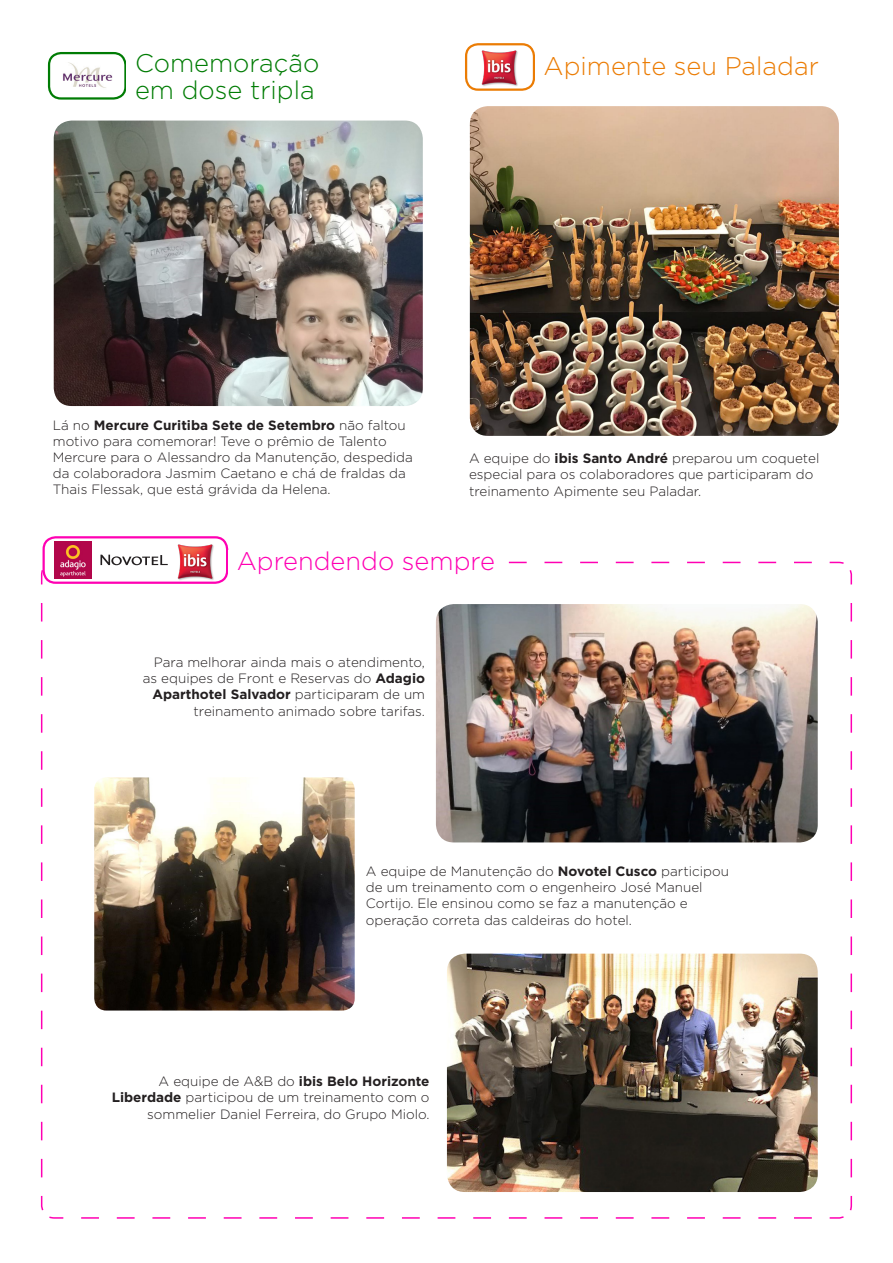
<style>
.page{position:relative;width:893px;height:1263px;background:#fff}
.page>*{position:absolute;margin:0;border:0;box-sizing:border-box;transform-origin:0 0}
.titulo_padrao{font:300 25.5px/27px "Gotham";color:#007c04}
.titulo_padrao-2{font:300 25.5px "Gotham";color:#eb7c04}
.titulo_padrao-3{font:300 25.5px "Gotham";color:#ff00b3}
.gotham{font:300 13.5px/16.2px "Gotham";color:#231f20}
.s1{font-weight:700}
</style>
<div class="page">
<div style="left:48px;top:52px;width:79px;height:48px;border:2px solid #007c04;border-radius:12px"></div>
<img style="left:54px;top:121px;width:369px;height:285px">
<img style="left:470px;top:106px;width:369px;height:330px">
<div style="left:465px;top:43px;width:70px;height:48px;border:2px solid #eb7c04;border-radius:12px"></div>
<img style="left:63px;top:62px;width:50px;height:26px">
<img style="left:481px;top:50px;width:37px;height:36px">
<svg style="left:40px;top:561px;width:813px;height:658px"></svg>
<div style="left:44px;top:537px;width:183px;height:46px;background:#fff;border-radius:12px"></div>
<div style="left:43px;top:536px;width:185px;height:48px;border:2px solid #ff00b3;border-radius:12px"></div>
<div style="left:228px;top:550px;width:274px;height:29px;background:#fff"></div>
<img style="left:177px;top:544px;width:37px;height:36px">
<img style="left:94px;top:777px;width:261px;height:233px">
<img style="left:436px;top:604px;width:382px;height:238px">
<img style="left:447px;top:954px;width:371px;height:238px">
<svg style="left:100px;top:555px;width:712px;height:10px"></svg>
<img style="left:54px;top:541px;width:38px;height:38px">
<p class="titulo_padrao" style="left:135px;top:49px;width:186px">Comemoração em dose tripla</p>
<p class="titulo_padrao-2" style="left:544px;top:50px;width:277px">Apimente seu Paladar</p>
<p class="gotham" style="left:53px;top:416px;width:361px">Lá no <span class="s1">Mercure Curitiba Sete de Setembro</span> não faltou motivo para comemorar! Teve o prêmio de Talento Mercure para o Alessandro da Manutenção, despedida da colaboradora Jasmim Caetano e chá de fraldas da Thais Flessak, que está grávida da Helena.</p>
<p class="gotham" style="left:469px;top:450px;width:352px">A equipe do <span class="s1">ibis Santo André</span> preparou um coquetel especial para os colaboradores que participaram do treinamento Apimente seu Paladar.</p>
<p class="titulo_padrao-3" style="left:237px;top:545px;width:260px">Aprendendo sempre</p>
<p class="gotham" style="left:143px;top:654px;width:284px;text-align:right">Para melhorar ainda mais o atendimento, as equipes de Front e Reservas do <span class="s1">Adagio Aparthotel Salvador</span> participaram de um treinamento animado sobre tarifas.</p>
<p class="gotham" style="left:366px;top:863px;width:365px">A equipe de Manutenção do <span class="s1">Novotel Cusco</span> participou de um treinamento com o engenheiro José Manuel Cortijo. Ele ensinou como se faz a manutenção e operação correta das caldeiras do hotel.</p>
<p class="gotham" style="left:112px;top:1073px;width:319px;text-align:right">A equipe de A&amp;B do <span class="s1">ibis Belo Horizonte<br>Liberdade</span> participou de um treinamento com o sommelier Daniel Ferreira, do Grupo Miolo.</p>
</div>
